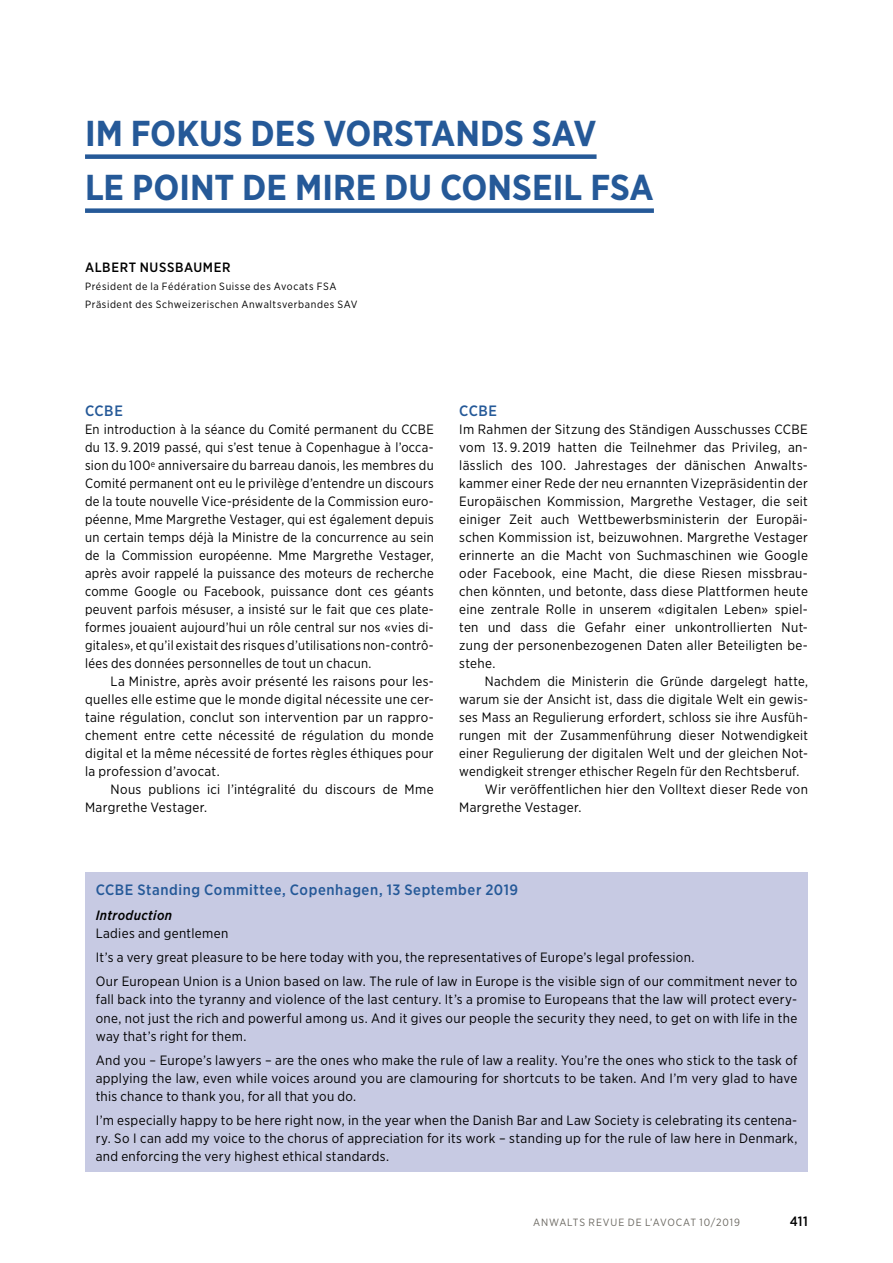
<style>
.page{position:relative;width:893px;height:1263px;background:#fff}
.page>*{position:absolute;margin:0;border:0;box-sizing:border-box;transform-origin:0 0}
.t1{font:700 36px/54px "Gotham Narrow";color:#255998}
.t2{font:500 15px "Gotham Narrow";letter-spacing:.04em;color:#255998}
.t3{font:13.5px/18px "Gotham Narrow";letter-spacing:.025em;color:#000;text-align:justify}
.t4{font:500 13.5px "Gotham Narrow";letter-spacing:.045em;color:#000}
.t5{font:italic 500 13.5px "Gotham Narrow";letter-spacing:.025em;color:#000}
.t6{font:10.5px/18px "Gotham Narrow";letter-spacing:.06em;color:#000}
.t7{font:10.5px "Gotham Narrow";letter-spacing:.085em;color:#6d6a63}
</style>
<div class="page">
<div style="left:85px;top:154px;width:512px;height:5px;background:#255998"></div>
<div style="left:85px;top:208px;width:569px;height:5px;background:#255998"></div>
<div style="left:85px;top:872px;width:723px;height:300px;background:#c7cae3"></div>
<h1 class="t1" style="left:85px;top:106px;width:570px">IM FOKUS DES VORSTANDS SAV<br>LE POINT DE MIRE DU CONSEIL FSA</h1>
<p class="t4" style="left:85px;top:259px;width:147px">ALBERT NUSSBAUMER</p>
<p class="t6" style="left:85px;top:277px;width:274px">Président de la Fédération Suisse des Avocats FSA<br>Präsident des Schweizerischen Anwaltsverbandes SAV</p>
<p class="t2" style="left:85px;top:401px;width:39px">CCBE</p>
<p class="t3" style="left:85px;top:420px;width:350px">En introduction à la séance du Comité permanent du CCBE du 13. 9. 2019 passé, qui s’est tenue à Copenhague à l’occa&shy;sion du 100<sup>e</sup> anniversaire du barreau danois, les membres du Comité permanent ont eu le privilège d’entendre un discours de la toute nouvelle Vice-présidente de la Commission euro&shy;péenne, Mme Margrethe Vestager, qui est également depuis un certain temps déjà la Ministre de la concurrence au sein de la Commission européenne. Mme Margrethe Vestager, après avoir rappelé la puissance des moteurs de recherche comme Google ou Facebook, puissance dont ces géants peuvent parfois mésuser, a insisté sur le fait que ces plate&shy;formes jouaient aujourd’hui un rôle central sur nos «vies di&shy;gitales», et qu’il existait des risques d’utilisations non-contrô&shy;lées des données personnelles de tout un chacun.</p>
<p class="t3" style="left:85px;top:672px;width:350px;text-indent:26px">La Ministre, après avoir présenté les raisons pour les&shy;quelles elle estime que le monde digital nécessite une cer&shy;taine régulation, conclut son intervention par un rappro&shy;chement entre cette nécessité de régulation du monde digital et la même nécessité de fortes règles éthiques pour la profession d’avocat.</p>
<p class="t3" style="left:85px;top:780px;width:350px;text-indent:26px">Nous publions ici l’intégralité du discours de Mme<br>Margrethe Vestager.</p>
<p class="t2" style="left:459px;top:401px;width:39px">CCBE</p>
<p class="t3" style="left:459px;top:420px;width:350px">Im Rahmen der Sitzung des Ständigen Ausschusses CCBE vom 13. 9. 2019 hatten die Teilnehmer das Privileg, an&shy;lässlich des 100. Jahrestages der dänischen Anwalts&shy;kammer einer Rede der neu ernannten Vizepräsidentin der Europäischen Kommission, Margrethe Vestager, die seit einiger Zeit auch Wettbewerbsministerin der Europäi&shy;schen Kommission ist, beizuwohnen. Margrethe Vestager erinnerte an die Macht von Suchmaschinen wie Google oder Facebook, eine Macht, die diese Riesen missbrau&shy;chen könnten, und betonte, dass diese Plattformen heute eine zentrale Rolle in unserem «digitalen Leben» spiel&shy;ten und dass die Gefahr einer unkontrollierten Nut&shy;zung der personenbezogenen Daten aller Beteiligten be&shy;stehe.</p>
<p class="t3" style="left:485px;top:672px;width:325px">Nachdem die Ministerin die Gründe dargelegt hatte,</p>
<p class="t3" style="left:459px;top:690px;width:350px">warum sie der Ansicht ist, dass die digitale Welt ein gewis-</p>
<p class="t3" style="left:459px;top:708px;width:350px">ses Mass an Regulierung erfordert, schloss sie ihre Ausfüh-</p>
<p class="t3" style="left:459px;top:726px;width:350px">rungen mit der Zusammenführung dieser Notwendigkeit</p>
<p class="t3" style="left:459px;top:744px;width:350px">einer Regulierung der digitalen Welt und der gleichen Not-</p>
<p class="t3" style="left:459px;top:762px;width:342px">wendigkeit strenger ethischer Regeln für den Rechtsberuf.</p>
<p class="t3" style="left:485px;top:780px;width:325px">Wir veröffentlichen hier den Volltext dieser Rede von</p>
<p class="t3" style="left:459px;top:798px;width:124px">Margrethe Vestager.</p>
<p class="t2" style="left:96px;top:880px;width:424px">CCBE Standing Committee, Copenhagen, 13 September 2019</p>
<p class="t5" style="left:96px;top:907px;width:78px">Introduction</p>
<p class="t3" style="left:96px;top:921px;width:703px;line-height:23.7px;text-align:left">Ladies and gentlemen<br>It’s a very great pleasure to be here today with you, the representatives of Europe’s legal profession.<br>Our European Union is a Union based on law. The rule of law in Europe is the visible sign of our commitment never to</p>
<p class="t3" style="left:96px;top:990px;width:703px">fall back into the tyranny and violence of the last century. It’s a promise to Europeans that the law will protect every&shy;one, not just the rich and powerful among us. And it gives our people the security they need, to get on with life in the way that’s right for them.</p>
<p class="t3" style="left:96px;top:1050px;width:703px">And you – Europe’s lawyers – are the ones who make the rule of law a reality. You’re the ones who stick to the task of applying the law, even while voices around you are clamouring for shortcuts to be taken. And I’m very glad to have this chance to thank you, for all that you do.</p>
<p class="t3" style="left:96px;top:1111px;width:703px">I’m especially happy to be here right now, in the year when the Danish Bar and Law Society is celebrating its centena&shy;ry. So I can add my voice to the chorus of appreciation for its work – standing up for the rule of law here in Denmark, and enforcing the very highest ethical standards.</p>
<p class="t7" style="left:533px;top:1216px;width:208px">ANWALTS REVUE DE L’AVOCAT 10/2019</p>
<p class="t4" style="left:790px;top:1213px;width:20px">411</p>
</div>
